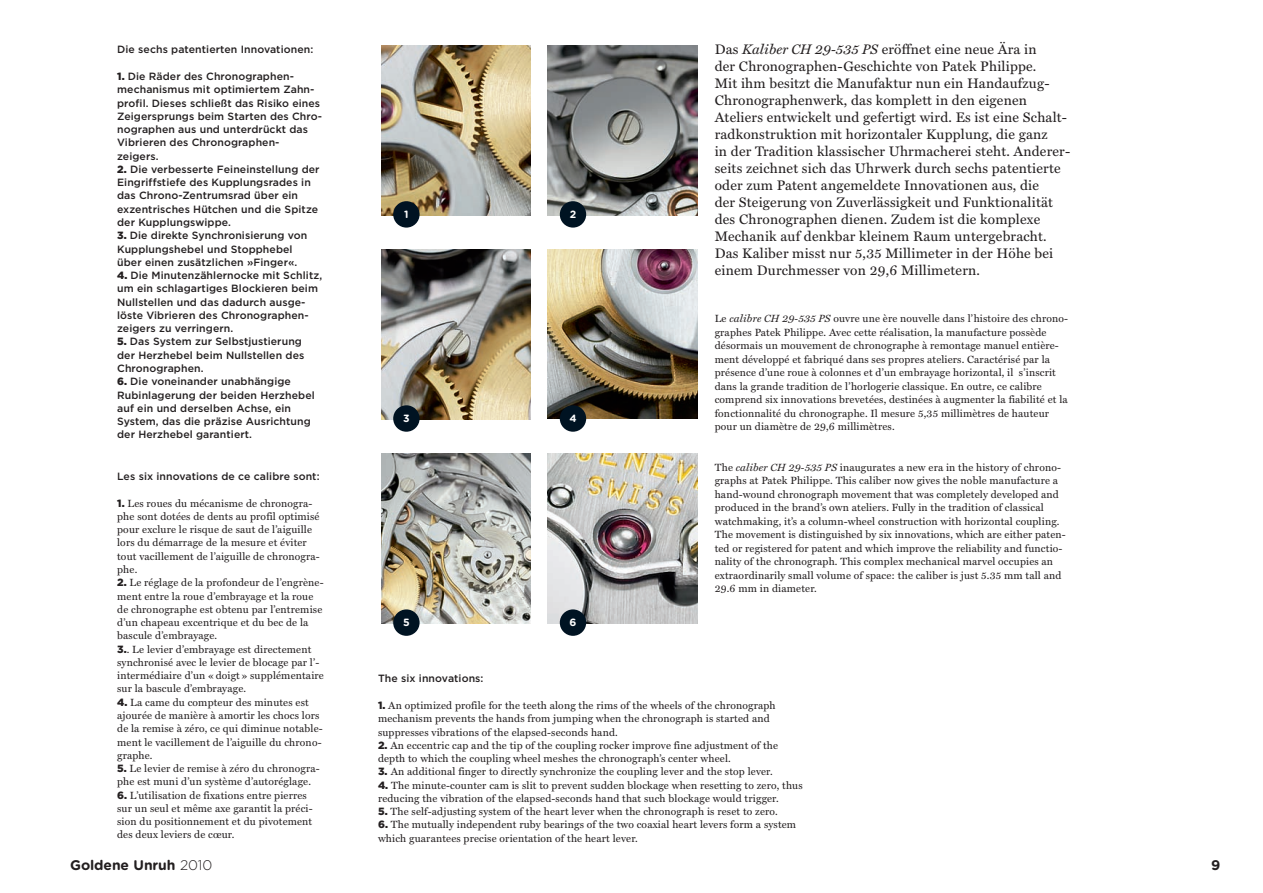
<style>
.page{position:relative;width:1263px;height:893px;background:#fff}
.page>*{position:absolute;margin:0;border:0;box-sizing:border-box;transform-origin:0 0}
.t1{font:700 13.95px "Gotham Rounded";letter-spacing:-.005em;color:#231f20}
.t2{font:13.8px/17px "Miller Text";letter-spacing:.015em;color:#231f20}
.t3{font:10.5px/13.2px "Miller Text";letter-spacing:.015em;color:#231f20}
.t4{font:500 10.5px/13.2px "Gotham";letter-spacing:.01em;color:#231f20}
.t5{font:700 10.5px "Gotham Rounded";color:#fff}
.s1{font-weight:900}
.s2{font-family:"Gotham";font-weight:900}
.s3{font-style:italic}
.s4{font-weight:300}
</style>
<div class="page">
<img style="left:381px;top:45px;width:150px;height:170px">
<div style="left:393px;top:201px;width:27px;height:27px;background:#001322;border-radius:50%"></div>
<img style="left:381px;top:249px;width:150px;height:170px">
<div style="left:393px;top:405px;width:27px;height:27px;background:#001322;border-radius:50%"></div>
<img style="left:381px;top:453px;width:150px;height:170px">
<div style="left:393px;top:609px;width:27px;height:27px;background:#001322;border-radius:50%"></div>
<img style="left:548px;top:45px;width:149px;height:170px">
<div style="left:560px;top:201px;width:26px;height:27px;background:#001322;border-radius:50%"></div>
<img style="left:548px;top:249px;width:149px;height:170px">
<div style="left:560px;top:405px;width:26px;height:27px;background:#001322;border-radius:50%"></div>
<img style="left:548px;top:453px;width:149px;height:170px">
<div style="left:560px;top:609px;width:26px;height:27px;background:#001322;border-radius:50%"></div>
<p class="t4" style="left:117px;top:44px;width:198px">Die sechs patentierten Innovationen:</p>
<p class="t4" style="left:117px;top:70px;width:206px"><span class="s1">1.</span> Die Räder des Chronographen&shy;mechanismus mit optimiertem Zahn&shy;profil. Dieses schließt das Risiko eines<br>Zeigersprungs beim Starten des Chro&shy;nographen aus und unterdrückt das<br>Vibrieren des Chronographen&shy;zeigers.</p>
<p class="t4" style="left:117px;top:163px;width:204px"><span class="s1">2.</span> Die verbesserte Feineinstellung der Eingriffstiefe des Kupplungsrades in das Chrono-Zentrumsrad über ein exzentrisches Hütchen und die Spitze der Kupplungswippe.</p>
<p class="t4" style="left:117px;top:230px;width:192px"><span class="s1">3.</span> Die direkte Synchronisierung von<br>Kupplungshebel und Stopphebel über einen zusätzlichen »Finger«.</p>
<p class="t4" style="left:117px;top:270px;width:206px"><span class="s1">4.</span> Die Minutenzählernocke mit Schlitz, um ein schlagartiges Blockieren beim Nullstellen und das dadurch ausge&shy;löste Vibrieren des Chronographen&shy;zeigers zu verringern.</p>
<p class="t4" style="left:117px;top:336px;width:189px"><span class="s1">5.</span> Das System zur Selbstjustierung der Herzhebel beim Nullstellen des<br>Chronographen.</p>
<p class="t4" style="left:117px;top:376px;width:199px"><span class="s1">6.</span> Die voneinander unabhängige<br>Rubinlagerung der beiden Herzhebel auf ein und derselben Achse, ein<br>System, das die präzise Ausrichtung der Herzhebel garantiert.</p>
<p class="t4" style="left:117px;top:470px;width:204px">Les six innovations de ce calibre sont:</p>
<p class="t3" style="left:117px;top:497px;width:204px"><span class="s2">1.</span> Les roues du mécanisme de chronogra&shy;phe sont dotées de dents au profil optimisé pour exclure le risque de saut de l’aiguille lors du démarrage de la mesure et éviter tout vacillement de l’aiguille de chronogra&shy;phe.</p>
<p class="t3" style="left:117px;top:577px;width:208px"><span class="s2">2.</span> Le réglage de la profondeur de l’engrène&shy;ment entre la roue d’embrayage et la roue de chronographe est obtenu par l’entremise d’un chapeau excentrique et du bec de la bascule d’embrayage.<br><span class="s2">3.</span>. Le levier d’embrayage est directement synchronisé avec le levier de blocage par l’- intermédiaire d’un « doigt » supplémentaire sur la bascule d’embrayage.</p>
<p class="t3" style="left:117px;top:696px;width:207px"><span class="s2">4.</span> La came du compteur des minutes est ajourée de manière à amortir les chocs lors de la remise à zéro, ce qui diminue notable&shy;ment le vacillement de l’aiguille du chrono&shy;graphe.</p>
<p class="t3" style="left:117px;top:763px;width:204px"><span class="s2">5.</span> Le levier de remise à zéro du chronogra&shy;phe est muni d’un système d’autoréglage.</p>
<p class="t3" style="left:117px;top:789px;width:197px"><span class="s2">6.</span> L’utilisation de fixations entre pierres sur un seul et même axe garantit la préci&shy;sion du positionnement et du pivotement des deux leviers de cœur.</p>
<p class="t5" style="left:404px;top:210px;width:6px">1</p>
<p class="t5" style="left:403px;top:414px;width:8px">3</p>
<p class="t5" style="left:570px;top:210px;width:8px">2</p>
<p class="t5" style="left:569px;top:414px;width:9px">4</p>
<p class="t2" style="left:715px;top:41px;width:357px">Das <span class="s3">Kaliber CH 29-535 PS</span> eröffnet eine neue Ära in<br>der Chronographen-Geschichte von Patek Philippe.<br>Mit ihm besitzt die Manufaktur nun ein Handaufzug-Chronographenwerk, das komplett in den eigenen Ateliers entwickelt und gefertigt wird. Es ist eine Schalt&shy;radkonstruktion mit horizontaler Kupplung, die ganz<br>in der Tradition klassischer Uhrmacherei steht. Anderer&shy;seits zeichnet sich das Uhrwerk durch sechs patentierte oder zum Patent angemeldete Innovationen aus, die<br>der Steigerung von Zuverlässigkeit und Funktionalität des Chronographen dienen. Zudem ist die komplexe Mechanik auf denkbar kleinem Raum untergebracht.<br>Das Kaliber misst nur 5,35 Millimeter in der Höhe bei einem Durchmesser von 29,6 Millimetern.</p>
<p class="t3" style="left:715px;top:313px;width:355px">Le <span class="s3">calibre CH 29-535 PS</span> ouvre une ère nouvelle dans l’histoire des chrono&shy;graphes Patek Philippe. Avec cette réalisation, la manufacture possède désormais un mouvement de chronographe à remontage manuel entière&shy;ment développé et fabriqué dans ses propres ateliers. Caractérisé par la présence d’une roue à colonnes et d’un embrayage horizontal, il s’inscrit dans la grande tradition de l’horlogerie classique. En outre, ce calibre comprend six innovations brevetées, destinées à augmenter la fiabilité et la fonctionnalité du chronographe. Il mesure 5,35 millimètres de hauteur pour un diamètre de 29,6 millimètres.</p>
<p class="t3" style="left:715px;top:461px;width:353px">The <span class="s3">caliber CH 29-535 PS</span> inaugurates a new era in the history of chrono&shy;graphs at Patek Philippe. This caliber now gives the noble manufacture a hand-wound chronograph movement that was completely developed and produced in the brand’s own ateliers. Fully in the tradition of classical watchmaking, it’s a column-wheel construction with horizontal coupling.<br>The movement is distinguished by six innovations, which are either paten&shy;ted or registered for patent and which improve the reliability and functio&shy;nality of the chronograph. This complex mechanical marvel occupies an extraordinarily small volume of space: the caliber is just 5.35 mm tall and 29.6 mm in diameter.</p>
<p class="t5" style="left:403px;top:619px;width:8px">5</p>
<p class="t5" style="left:569px;top:619px;width:8px">6</p>
<p class="t4" style="left:378px;top:673px;width:107px">The six innovations:</p>
<p class="t3" style="left:378px;top:700px;width:399px"><span class="s2">1.</span> An optimized profile for the teeth along the rims of the wheels of the chronograph mechanism prevents the hands from jumping when the chronograph is started and suppresses vibrations of the elapsed-seconds hand.</p>
<p class="t3" style="left:378px;top:739px;width:402px"><span class="s2">2.</span> An eccentric cap and the tip of the coupling rocker improve fine adjustment of the depth to which the coupling wheel meshes the chronograph’s center wheel.</p>
<p class="t3" style="left:378px;top:766px;width:396px"><span class="s2">3.</span> An additional finger to directly synchronize the coupling lever and the stop lever.</p>
<p class="t3" style="left:378px;top:779px;width:426px"><span class="s2">4.</span> The minute-counter cam is slit to prevent sudden blockage when resetting to zero, thus reducing the vibration of the elapsed-seconds hand that such blockage would trigger.</p>
<p class="t3" style="left:378px;top:806px;width:401px"><span class="s2">5.</span> The self-adjusting system of the heart lever when the chronograph is reset to zero.</p>
<p class="t3" style="left:378px;top:819px;width:420px"><span class="s2">6.</span> The mutually independent ruby bearings of the two coaxial heart levers form a system which guarantees precise orientation of the heart lever.</p>
<h1 class="t1" style="left:70px;top:860px;width:144px">Goldene Unruh <span class="s4">2010</span></h1>
<h1 class="t1" style="left:1211px;top:860px;width:11px">9</h1>
</div>
